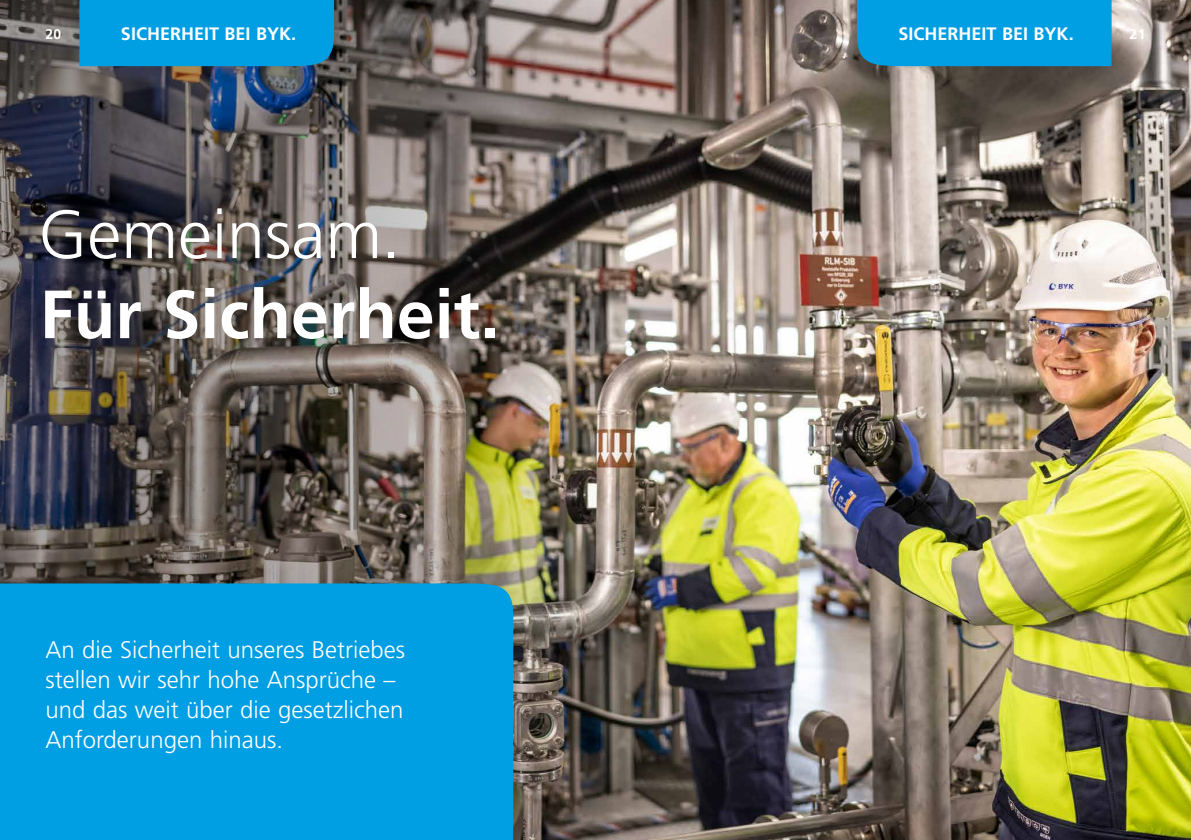
<style>
.page{position:relative;width:1191px;height:840px;background:#fff}
.page>*{position:absolute;margin:0;border:0;box-sizing:border-box;transform-origin:0 0}
.t1{font:700 68px "Frutiger LT Pro";color:#fff}
.t2{font:300 68px "Frutiger LT Pro";color:#fff}
.t3{font:300 24px/30px "Frutiger LT Pro";color:#fff}
.t4{font:700 18px "Frutiger LT Pro";color:#fff}
.t5{font:700 14px "Frutiger LT Pro";color:#fff}
</style>
<div class="page">
<img style="left:595px;top:0;width:596px;height:839px">
<img style="left:0;top:0;width:595px;height:839px">
<div style="left:79px;top:0;width:255px;height:66px;background:#009ee3"></div>
<div style="left:857px;top:0;width:254px;height:66px;background:#009ee3"></div>
<div style="left:0;top:583px;width:513px;height:256px;background:#009ee3"></div>
<p class="t5" style="left:45px;top:26px;width:17px">20</p>
<p class="t4" style="left:121px;top:23px;width:177px">SICHERHEIT BEI BYK.</p>
<p class="t4" style="left:898px;top:23px;width:177px">SICHERHEIT BEI BYK.</p>
<p class="t5" style="left:1129px;top:26px;width:17px">21</p>
<h1 class="t2" style="left:38px;top:195px;width:364px">Gemeinsam.</h1>
<h1 class="t1" style="left:40px;top:274px;width:461px">Für Sicherheit.</h1>
<p class="t3" style="left:45px;top:634px;width:361px">An die Sicherheit unseres Betriebes stellen wir sehr hohe Ansprüche – und das weit über die gesetzlichen<br>Anforderungen hinaus.</p>
</div>
